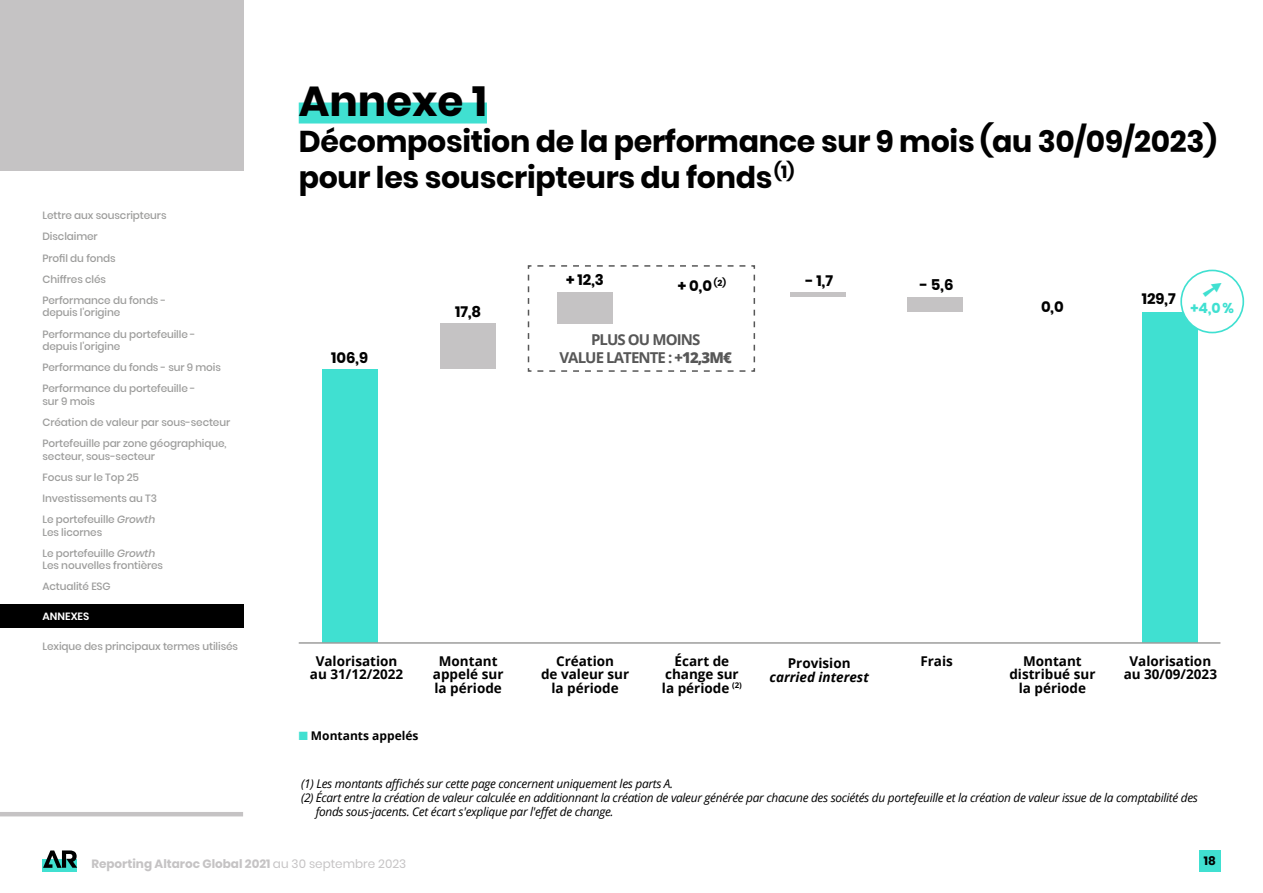
<style>
.page{position:relative;width:1263px;height:893px;background:#fff}
.page>*{position:absolute;margin:0;border:0;box-sizing:border-box;transform-origin:0 0}
.T1{font:700 42px "Poppins";color:#000}
.T2{font:700 30px/36px "Poppins";letter-spacing:-.01em;color:#000}
.t1{font:700 15px "Poppins";color:#000}
.t2{font:700 15px/18px "Open Sans";letter-spacing:-.06em;color:#575757;text-align:center}
.t3{font:700 14.25px "Poppins";color:#40e0d1}
.t4{font:700 13.5px/13.5px "Open Sans";color:#000;text-align:center}
.t5{font:italic 700 13.5px/13.5px "Open Sans";color:#000;text-align:center}
.note_bdp{font:italic 12px/14.4px "Open Sans";letter-spacing:-.025em;color:#000}
.t6{font:700 12px "Poppins";color:#c5c3c4}
.t7{font:700 12px "Open Sans";color:#000}
.t8{font:700 12px "Poppins";color:#000}
.SOMMAIRE{font:500 10.5px/12.6px "Poppins";letter-spacing:-.01em;color:#9d9d9c}
.SOMMAIRE_SURLIGNE{font:600 10.5px "Poppins";color:#fff}
.s1{font-style:italic}
.s2{font-weight:800}
.s3{color:#40e0d1}
.s4{font-style:normal}
.s5{font-weight:400}
</style>
<div class="page">
<div style="left:0;top:0;width:243px;height:170px;background:#c5c3c4"></div>
<div style="left:1199px;top:850px;width:21px;height:22px;background:#40e0d1"></div>
<div style="left:43px;top:859px;width:34px;height:13px;background:#40e0d1"></div>
<svg style="left:43px;top:850px;width:34px;height:18px"></svg>
<hr style="left:0;top:812px;width:243px;height:4px;background:#c5c3c4">
<div style="left:0;top:605px;width:243px;height:23px;background:#000"></div>
<svg style="left:527px;top:265px;width:229px;height:107px"></svg>
<div style="left:299px;top:103px;width:188px;height:21px;background:#40e0d1"></div>
<div style="left:553px;top:333px;width:185px;height:30px;background:#fff"></div>
<div style="left:322px;top:369px;width:55px;height:274px;background:#40e0d1"></div>
<div style="left:441px;top:323px;width:55px;height:46px;background:#c5c3c4"></div>
<div style="left:557px;top:292px;width:56px;height:31px;background:#c5c3c4"></div>
<div style="left:790px;top:292px;width:56px;height:5px;background:#c5c3c4"></div>
<div style="left:908px;top:298px;width:55px;height:14px;background:#c5c3c4"></div>
<div style="left:1143px;top:312px;width:55px;height:331px;background:#40e0d1"></div>
<div style="left:1181px;top:270px;width:62px;height:63px;background:#fff;border-radius:50%"></div>
<div style="left:1180px;top:270px;width:64px;height:63px;border:2px solid #40e0d1;border-radius:50%"></div>
<hr style="left:299px;top:642px;width:921px;height:2px;background:#9d9d9c">
<p class="SOMMAIRE" style="left:43px;top:209px;width:126px">Lettre aux souscripteurs</p>
<p class="SOMMAIRE" style="left:43px;top:231px;width:57px">Disclaimer</p>
<p class="SOMMAIRE" style="left:43px;top:252px;width:75px">Profil du fonds</p>
<p class="SOMMAIRE" style="left:43px;top:273px;width:65px">Chiffres clés</p>
<p class="SOMMAIRE" style="left:43px;top:294px;width:125px">Performance du fonds - depuis l'origine</p>
<p class="SOMMAIRE" style="left:43px;top:328px;width:154px">Performance du portefeuille - depuis l'origine</p>
<p class="SOMMAIRE" style="left:43px;top:361px;width:180px">Performance du fonds - sur 9 mois</p>
<p class="SOMMAIRE" style="left:43px;top:382px;width:154px">Performance du portefeuille - sur 9 mois</p>
<p class="SOMMAIRE" style="left:43px;top:416px;width:189px">Création de valeur par sous-secteur</p>
<p class="SOMMAIRE" style="left:43px;top:437px;width:185px">Portefeuille par zone géographique, secteur, sous-secteur</p>
<p class="SOMMAIRE" style="left:43px;top:471px;width:98px">Focus sur le Top 25</p>
<p class="SOMMAIRE" style="left:43px;top:492px;width:116px">Investissements au T3</p>
<p class="SOMMAIRE" style="left:43px;top:513px;width:114px">Le portefeuille <span class="s1">Growth<br></span>Les licornes</p>
<p class="SOMMAIRE" style="left:43px;top:547px;width:122px">Le portefeuille <span class="s1">Growth<br></span>Les nouvelles frontières</p>
<p class="SOMMAIRE" style="left:43px;top:581px;width:70px">Actualité ESG</p>
<p class="SOMMAIRE_SURLIGNE" style="left:43px;top:610px;width:48px">ANNEXES</p>
<p class="SOMMAIRE" style="left:43px;top:640px;width:197px">Lexique des principaux termes utilisés</p>
<p class="T1" style="left:299px;top:77px;width:190px">Annexe 1</p>
<p class="T2" style="left:299px;top:124px;width:919px">Décomposition de la performance sur 9 mois (au 30/09/2023) pour les souscripteurs du fonds<sup>(1)</sup></p>
<p class="t1" style="left:331px;top:349px;width:38px">106,9</p>
<p class="t1" style="left:455px;top:303px;width:28px">17,8</p>
<p class="t1" style="left:566px;top:271px;width:39px">+ 12,3</p>
<p class="t1" style="left:678px;top:277px;width:50px">+ 0,0 <sup>(2)</sup></p>
<p class="t2" style="left:559px;top:330px;width:174px">PLUS OU MOINS<br>VALUE LATENTE : <span class="s2">+12,3M€</span></p>
<p class="t1" style="left:805px;top:272px;width:29px">- 1,7</p>
<p class="t1" style="left:920px;top:276px;width:35px">- 5,6</p>
<p class="t1" style="left:1041px;top:298px;width:24px">0,0</p>
<p class="t1" style="left:1142px;top:290px;width:36px">129,7</p>
<p class="t3" style="left:1190px;top:299px;width:45px">+4,0%</p>
<p class="t4" style="left:310px;top:654px;width:95px">Valorisation au 31/12/2022</p>
<p class="t7" style="left:299px;top:727px;width:121px"><span class="s3">■</span> Montants appelés</p>
<p class="t4" style="left:433px;top:654px;width:72px">Montant appelé sur la période</p>
<p class="t4" style="left:541px;top:654px;width:90px">Création<br>de valeur sur la période</p>
<p class="t4" style="left:662px;top:654px;width:81px">Écart de change sur la période <sup>(2)</sup></p>
<p class="t5" style="left:769px;top:656px;width:101px"><span class="s4">Provision </span>carried interest</p>
<p class="t4" style="left:920px;top:654px;width:34px">Frais</p>
<p class="t4" style="left:1009px;top:654px;width:88px">Montant distribué sur la période</p>
<p class="t4" style="left:1124px;top:654px;width:95px">Valorisation au 30/09/2023</p>
<p class="note_bdp" style="left:301px;top:776px;width:374px">(1) Les montants affichés sur cette page concernent uniquement les parts A.</p>
<p class="note_bdp" style="left:316px;top:790px;width:884px;text-indent:-15px">(2) Écart entre la création de valeur calculée en additionnant la création de valeur générée par chacune des sociétés du portefeuille et la création de valeur issue de la comptabilité des fonds sous-jacents. Cet écart s'explique par l'effet de change.</p>
<p class="t6" style="left:91px;top:857px;width:316px">Reporting Altaroc Global 2021 <span class="s5">au 30 septembre 2023</span></p>
<p class="t8" style="left:1204px;top:853px;width:14px">18</p>
</div>
